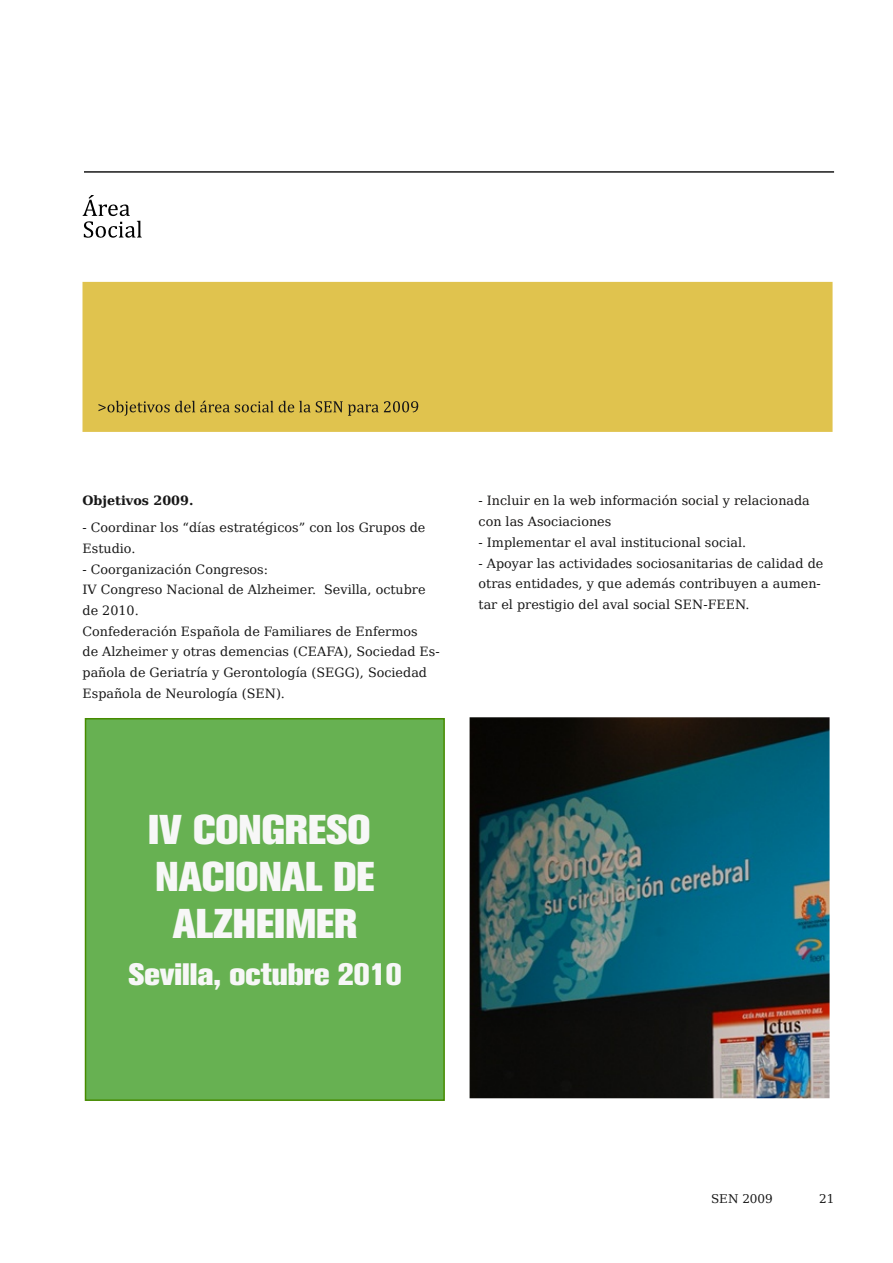
<style>
.page{position:relative;width:893px;height:1263px;background:#fff}
.page>*{position:absolute;margin:0;border:0;box-sizing:border-box;transform-origin:0 0}
.t1{font:800 41.25px/47.1px "Akzidenz Grotesk BE";color:#f7f7f7;text-align:center}
.t2{font:800 30.75px "Akzidenz Grotesk BE";color:#f7f7f7}
.t3{font:12.75px/20.7px "Bitstream Vera Serif";color:#171717}
.t4{font:12.75px/20.7px "Bitstream Vera Serif";color:#161413}
.t5{font:700 12.75px "Bitstream Vera Serif";color:#171717}
.t6{font:12px "Bitstream Vera Serif";color:#171717}
</style>
<div class="page">
<hr style="left:84px;top:171px;width:750px;height:2px;background:#171717">
<svg style="left:83px;top:195px;width:59px;height:43px"></svg>
<div style="left:82px;top:282px;width:750px;height:150px;background:#e0c34e"></div>
<svg style="left:98px;top:401px;width:175px;height:15px"></svg>
<svg style="left:279px;top:401px;width:139px;height:15px"></svg>
<img style="left:470px;top:717px;width:360px;height:381px">
<div style="left:86px;top:719px;width:358px;height:381px;background:#67b152"></div>
<div style="left:85px;top:718px;width:360px;height:383px;border:2px solid #468b00"></div>
<p class="t5" style="left:82px;top:493px;width:112px">Objetivos 2009.</p>
<p class="t3" style="left:82px;top:517px;width:344px">- Coordinar los “días estratégicos” con los Grupos de<br>Estudio.</p>
<p class="t3" style="left:82px;top:559px;width:359px">- Coorganización Congresos:<br>IV Congreso Nacional de Alzheimer. Sevilla, octubre de 2010.<br>Confederación Española de Familiares de Enfermos<br>de Alzheimer y otras demencias (CEAFA), Sociedad Es&shy;pañola de Geriatría y Gerontología (SEGG), Sociedad Española de Neurología (SEN).</p>
<p class="t4" style="left:478px;top:491px;width:333px">- Incluir en la web información social y relacionada con las Asociaciones</p>
<p class="t3" style="left:478px;top:532px;width:269px">- Implementar el aval institucional social.</p>
<p class="t3" style="left:478px;top:553px;width:346px">- Apoyar las actividades sociosanitarias de calidad de otras entidades, y que además contribuyen a aumen&shy;tar el prestigio del aval social SEN-FEEN.</p>
<h1 class="t1" style="left:148px;top:806px;width:228px">IV CONGRESO<br>NACIONAL DE<br>ALZHEIMER</h1>
<h2 class="t2" style="left:128px;top:956px;width:275px">Sevilla, octubre 2010</h2>
<p class="t6" style="left:711px;top:1192px;width:63px">SEN 2009</p>
<p class="t6" style="left:819px;top:1192px;width:17px">21</p>
</div>
